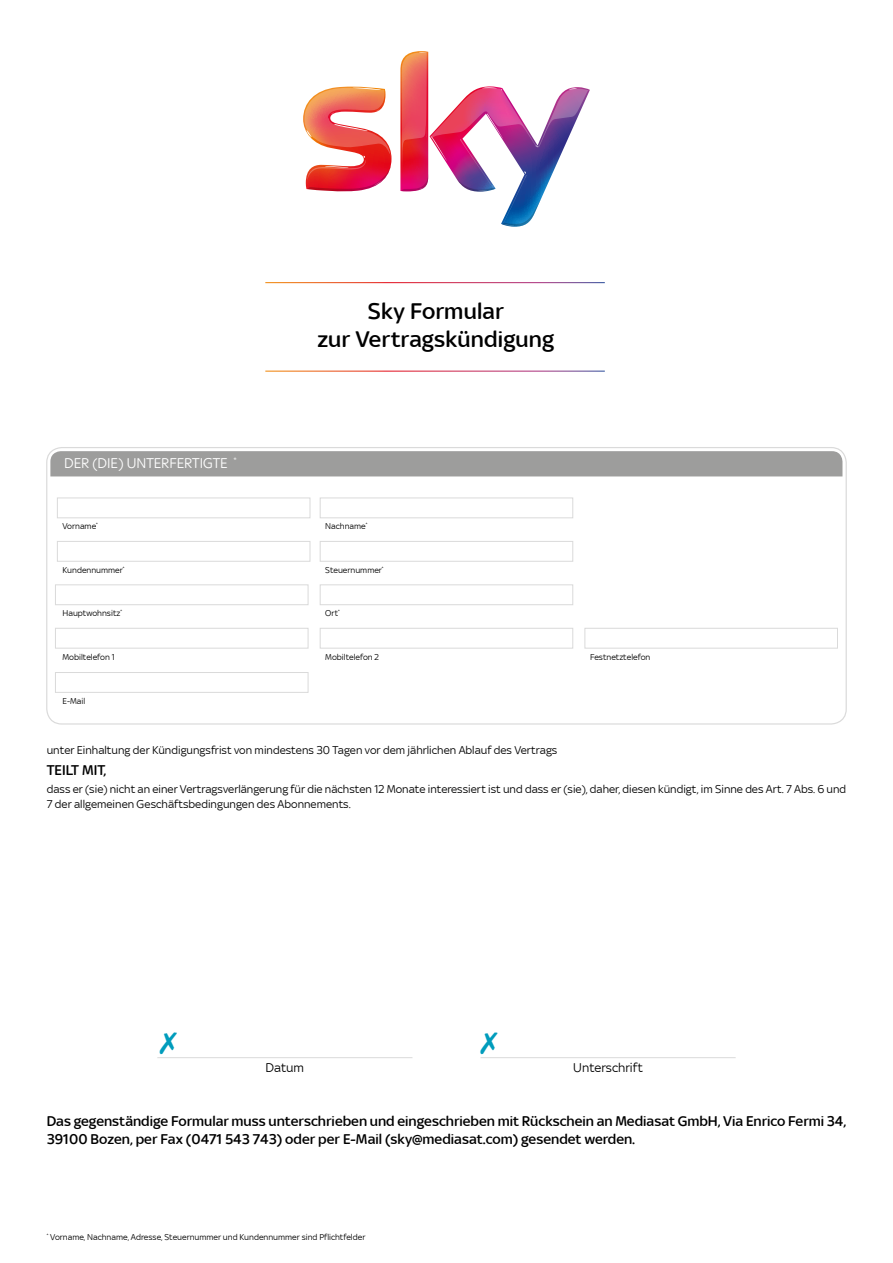
<style>
.page{position:relative;width:893px;height:1263px;background:#fff}
.page>*{position:absolute;margin:0;border:0;box-sizing:border-box;transform-origin:0 0}
.t1{font:500 24px/28.8px "Sky Text";letter-spacing:.005em;color:#000;text-align:center}
.t2{font:500 15px/18px "Sky Text";color:#000}
.t3{font:15px "Sky Text";color:#fff}
.t4{font:13.5px "Sky Text";color:#000}
.t5{font:12px/15px "Sky Text";color:#000}
.t6{font:9px "Sky Text";color:#000}
</style>
<div class="page">
<div style="left:50px;top:451px;width:792px;height:25px;background:#9d9d9c"></div>
<img style="left:306px;top:52px;width:283px;height:175px">
<div style="left:57px;top:498px;width:253px;height:20px;background:#fff;border:1px solid #dadada"></div>
<div style="left:320px;top:498px;width:253px;height:20px;background:#fff;border:1px solid #dadada"></div>
<div style="left:57px;top:541px;width:253px;height:20px;background:#fff;border:1px solid #dadada"></div>
<div style="left:320px;top:541px;width:253px;height:20px;background:#fff;border:1px solid #dadada"></div>
<div style="left:55px;top:585px;width:253px;height:20px;background:#fff;border:1px solid #dadada"></div>
<div style="left:320px;top:585px;width:253px;height:20px;background:#fff;border:1px solid #dadada"></div>
<div style="left:55px;top:628px;width:253px;height:20px;background:#fff;border:1px solid #dadada"></div>
<div style="left:55px;top:672px;width:253px;height:20px;background:#fff;border:1px solid #dadada"></div>
<div style="left:320px;top:628px;width:253px;height:20px;background:#fff;border:1px solid #dadada"></div>
<div style="left:585px;top:628px;width:253px;height:20px;background:#fff;border:1px solid #dadada"></div>
<hr style="left:480px;top:1057px;width:256px;height:1px;background:#dadada">
<hr style="left:157px;top:1057px;width:255px;height:1px;background:#dadada">
<p class="t3" style="left:64px;top:455px;width:174px">DER (DIE) UNTERFERTIGTE <sup>*</sup></p>
<h1 class="t1" style="left:317px;top:296px;width:238px">Sky Formular<br>zur Vertragskündigung</h1>
<p class="t6" style="left:63px;top:521px;width:37px">Vorname<sup>*</sup></p>
<p class="t6" style="left:325px;top:521px;width:44px">Nachname<sup>*</sup></p>
<p class="t6" style="left:63px;top:565px;width:64px">Kundennummer<sup>*</sup></p>
<p class="t6" style="left:325px;top:565px;width:60px">Steuernummer<sup>*</sup></p>
<p class="t6" style="left:63px;top:608px;width:61px">Hauptwohnsitz<sup>*</sup></p>
<p class="t6" style="left:325px;top:608px;width:16px">Ort<sup>*</sup></p>
<p class="t6" style="left:63px;top:652px;width:54px">Mobiltelefon 1</p>
<p class="t6" style="left:63px;top:696px;width:24px">E-Mail</p>
<p class="t6" style="left:325px;top:652px;width:55px">Mobiltelefon 2</p>
<p class="t6" style="left:590px;top:652px;width:62px">Festnetztelefon</p>
<p class="t5" style="left:47px;top:743px;width:512px">unter Einhaltung der Kündigungsfrist von mindestens 30 Tagen vor dem jährlichen Ablauf des Vertrags</p>
<p class="t2" style="left:47px;top:761px;width:61px">TEILT MIT,</p>
<p class="t5" style="left:47px;top:782px;width:801px">dass er (sie) nicht an einer Vertragsverlängerung für die nächsten 12 Monate interessiert ist und dass er (sie), daher, diesen kündigt, im Sinne des Art. 7 Abs. 6 und<br>7 der allgemeinen Geschäftsbedingungen des Abonnements.</p>
<p class="t4" style="left:266px;top:1060px;width:40px">Datum</p>
<p class="t4" style="left:573px;top:1060px;width:71px">Unterschrift</p>
<p class="t2" style="left:47px;top:1112px;width:801px">Das gegenständige Formular muss unterschrieben und eingeschrieben mit Rückschein an Mediasat GmbH, Via Enrico Fermi 34,<br>39100 Bozen, per Fax (0471 543 743) oder per E-Mail (sky@mediasat.com) gesendet werden.</p>
<p class="t6" style="left:47px;top:1232px;width:320px"><sup>*</sup> Vorname, Nachname, Adresse, Steuernummer und Kundennummer sind Pflichtfelder</p>
</div>
